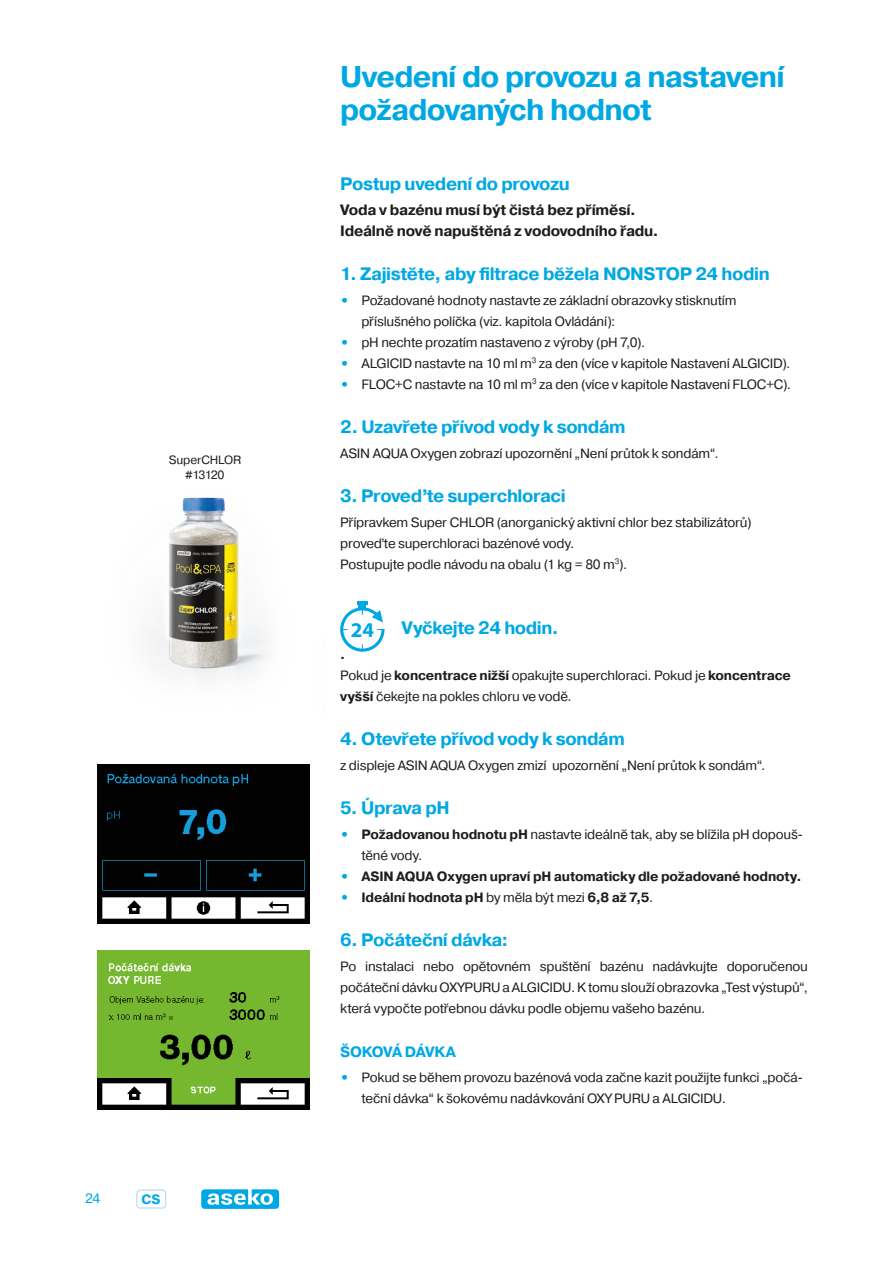
<style>
.page{position:relative;width:893px;height:1263px;background:#fff}
.page>*{position:absolute;margin:0;border:0;box-sizing:border-box;transform-origin:0 0}
.Nadpis_1{font:700 30px/33px "Pragmatica";letter-spacing:-.03em;color:#00a8e3}
.Text_Body{font:700 21px "Myriad Pro";color:#00a8e3}
.Nadpis_2{font:700 18px "Pragmatica";letter-spacing:-.025em;color:#00a8e3}
.Text_v_tabulce{font:700 15px/21px "Pragmatica";letter-spacing:-.015em;color:#1d1d1b}
.Nadpis_3{font:700 15px "Pragmatica";letter-spacing:-.03em;color:#00a8e3}
.t1{font:13.5px/21px "Pragmatica";letter-spacing:-.015em;color:#1d1d1b}
.t2{font:700 13.5px "Pragmatica";letter-spacing:-.015em;color:#1d1d1b}
.t3{font:13.5px "Pragmatica";color:#00a8e3}
.t4{font:700 13.5px "Pragmatica";color:#00a8e3}
.Label{font:12px/15px "Pragmatica";letter-spacing:-.015em;color:#1d1d1b;text-align:center}
.s1{font-weight:700;color:#00a8e3}
.s2{font-weight:700}
.s3{color:#00a8e3}
.s4{font-weight:400}
</style>
<div class="page">
<div style="left:136px;top:1189px;width:30px;height:20px;border:2px solid #c7e2f4;border-radius:4px"></div>
<svg style="left:201px;top:1189px;width:78px;height:20px"></svg>
<svg style="left:340px;top:602px;width:45px;height:50px"></svg>
<img style="left:148px;top:497px;width:120px;height:183px">
<img style="left:97px;top:764px;width:213px;height:160px">
<img style="left:97px;top:950px;width:213px;height:160px">
<p class="Label" style="left:169px;top:453px;width:74px">SuperCHLOR #13120</p>
<p class="t3" style="left:85px;top:1190px;width:17px">24</p>
<p class="t4" style="left:141px;top:1190px;width:20px">CS</p>
<p class="Nadpis_1" style="left:340px;top:61px;width:446px">Uvedení do provozu a nastavení požadovaných hodnot</p>
<p class="Nadpis_2" style="left:340px;top:172px;width:231px">Postup uvedení do provozu</p>
<p class="Text_v_tabulce" style="left:340px;top:199px;width:320px">Voda v bazénu musí být čistá bez příměsí.<br>Ideálně nově napuštěná z vodovodního řadu.</p>
<p class="Nadpis_2" style="left:340px;top:262px;width:431px">1. Zajistěte, aby filtrace běžela NONSTOP 24 hodin</p>
<p class="t1" style="left:361px;top:290px;width:377px;text-indent:-21px"><span class="s1">•</span> Požadované hodnoty nastavte ze základní obrazovky stisknutím příslušného políčka (viz. kapitola Ovládání):</p>
<p class="t1" style="left:340px;top:332px;width:307px"><span class="s1">•</span> pH nechte prozatím nastaveno z výroby (pH 7,0).</p>
<p class="t1" style="left:340px;top:353px;width:452px"><span class="s1">•</span> ALGICID nastavte na 10 ml m<sup>3</sup> za den (více v kapitole Nastavení ALGICID).</p>
<p class="t1" style="left:340px;top:374px;width:452px"><span class="s1">•</span> FLOC+C nastavte na 10 ml m<sup>3</sup> za den (více v kapitole Nastavení FLOC+C).</p>
<p class="Nadpis_2" style="left:340px;top:415px;width:287px">2. Uzavřete přívod vody k sondám</p>
<p class="t1" style="left:340px;top:443px;width:380px">ASIN AQUA Oxygen zobrazí upozornění „Není průtok k sondám“.</p>
<p class="Nadpis_2" style="left:340px;top:484px;width:227px">3. Proveďte superchloraci</p>
<p class="t1" style="left:340px;top:512px;width:413px">Přípravkem Super CHLOR (anorganický aktivní chlor bez stabilizátorů) proveďte superchloraci bazénové vody.<br>Postupujte podle návodu na obalu (1 kg = 80 m<sup>3</sup>).</p>
<p class="Text_Body" style="left:351px;top:616px;width:25px">24</p>
<p class="Nadpis_2" style="left:402px;top:616px;width:158px">Vyčkejte 24 hodin.</p>
<p class="t1" style="left:340px;top:644px;width:452px"><span class="s2">.<br></span>Pokud je <span class="s2">koncentrace nižší</span> opakujte superchloraci. Pokud je <span class="s2">koncentrace vyšší</span> čekejte na pokles chloru ve vodě.</p>
<p class="Nadpis_2" style="left:340px;top:727px;width:286px">4. Otevřete přívod vody k sondám</p>
<p class="t1" style="left:340px;top:755px;width:427px">z displeje ASIN AQUA Oxygen zmizí upozornění „Není průtok k sondám“.</p>
<p class="Nadpis_2" style="left:340px;top:796px;width:111px">5. Úprava pH</p>
<p class="t1" style="left:361px;top:824px;width:443px;text-indent:-21px"><span class="s1">•</span> <span class="s2">Požadovanou hodnotu pH</span> nastavte ideálně tak, aby se blížila pH dopouš&shy;těné vody.</p>
<p class="t2" style="left:340px;top:867px;width:463px"><span class="s3">•</span> ASIN AQUA Oxygen upraví pH automaticky dle požadované hodnoty.</p>
<p class="t2" style="left:340px;top:888px;width:315px"><span class="s3">•</span> Ideální hodnota pH <span class="s4">by měla být mezi</span> 6,8 až 7,5<span class="s4">.</span></p>
<p class="Nadpis_2" style="left:340px;top:928px;width:170px">6. Počáteční dávka:</p>
<p class="t1" style="left:340px;top:956px;width:469px;text-align:justify">Po instalaci nebo opětovném spuštění bazénu nadávkujte doporučenou počáteční dávku OXYPURU a ALGICIDU. K tomu slouží obrazovka „Test výstupů“, která vypočte potřebnou dávku podle objemu vašeho bazénu.</p>
<p class="Nadpis_3" style="left:340px;top:1042px;width:117px">ŠOKOVÁ DÁVKA</p>
<p class="t1" style="left:361px;top:1067px;width:443px;text-indent:-21px"><span class="s1">•</span> Pokud se během provozu bazénová voda začne kazit použijte funkci „počá&shy;teční dávka“ k šokovému nadávkování OXY PURU a ALGICIDU.</p>
</div>
